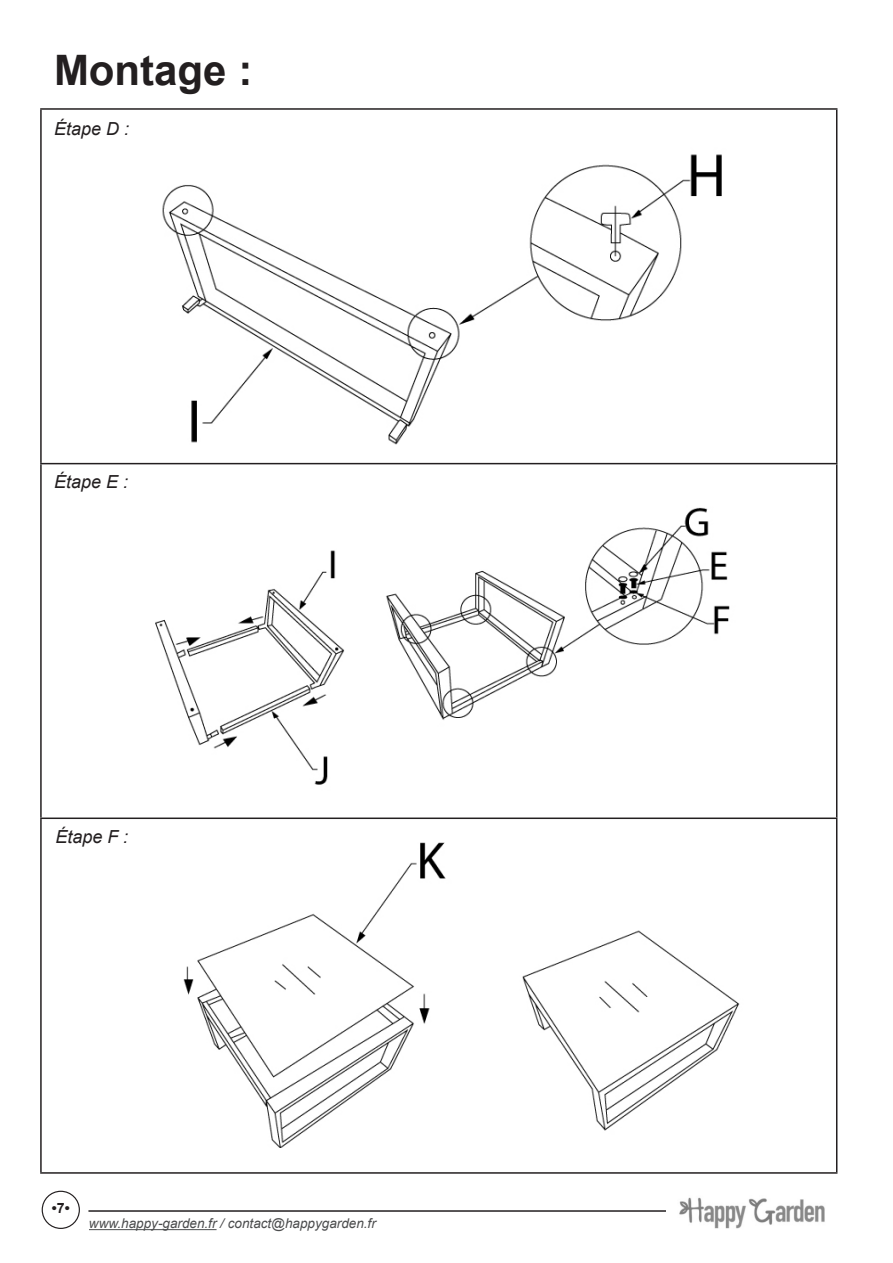
<style>
.page{position:relative;width:893px;height:1263px;background:#fff}
.page>*{position:absolute;margin:0;border:0;box-sizing:border-box;transform-origin:0 0}
.P3_4_5_6_7_TITRE{font:700 42px "Arial";color:#231f20}
.P5_Montage_-_Etapes{font:italic 18px "Arial";color:#231f20}
.t1{font:700 14.25px "Arial";color:#231f20}
.t2{font:italic 13.5px "Arial";color:#4b4c4d}
</style>
<div class="page">
<hr style="left:40px;top:108px;width:797px;height:2px;background:#231f20">
<hr style="left:40px;top:110px;width:2px;height:353px;background:#231f20">
<hr style="left:836px;top:110px;width:1px;height:353px;background:#231f20">
<hr style="left:40px;top:463px;width:797px;height:1px;background:#231f20">
<hr style="left:40px;top:464px;width:2px;height:353px;background:#231f20">
<hr style="left:836px;top:464px;width:1px;height:353px;background:#231f20">
<hr style="left:40px;top:817px;width:797px;height:2px;background:#231f20">
<hr style="left:40px;top:819px;width:2px;height:353px;background:#231f20">
<hr style="left:836px;top:819px;width:1px;height:353px;background:#231f20">
<hr style="left:40px;top:1172px;width:797px;height:2px;background:#231f20">
<hr style="left:89px;top:1229px;width:128px;height:1px;background:#4b4c4d">
<div style="left:42px;top:1191px;width:38px;height:38px;border:1px solid #231f20;border-radius:50%"></div>
<hr style="left:88px;top:1210px;width:750px;height:2px;background:#231f20">
<img style="left:666px;top:1197px;width:172px;height:32px">
<img style="left:162px;top:154px;width:560px;height:290px">
<img style="left:155px;top:507px;width:575px;height:278px">
<img style="left:183px;top:842px;width:557px;height:306px">
<p class="P3_4_5_6_7_TITRE" style="left:54px;top:40px;width:200px">Montage :</p>
<p class="P5_Montage_-_Etapes" style="left:54px;top:117px;width:77px">Étape D :</p>
<p class="P5_Montage_-_Etapes" style="left:54px;top:470px;width:76px">Étape E :</p>
<p class="P5_Montage_-_Etapes" style="left:55px;top:825px;width:74px">Étape F :</p>
<p class="t1" style="left:52px;top:1198px;width:19px">•7•</p>
<p class="t2" style="left:89px;top:1215px;width:288px">www.happy-garden.fr / contact@happygarden.fr</p>
</div>
